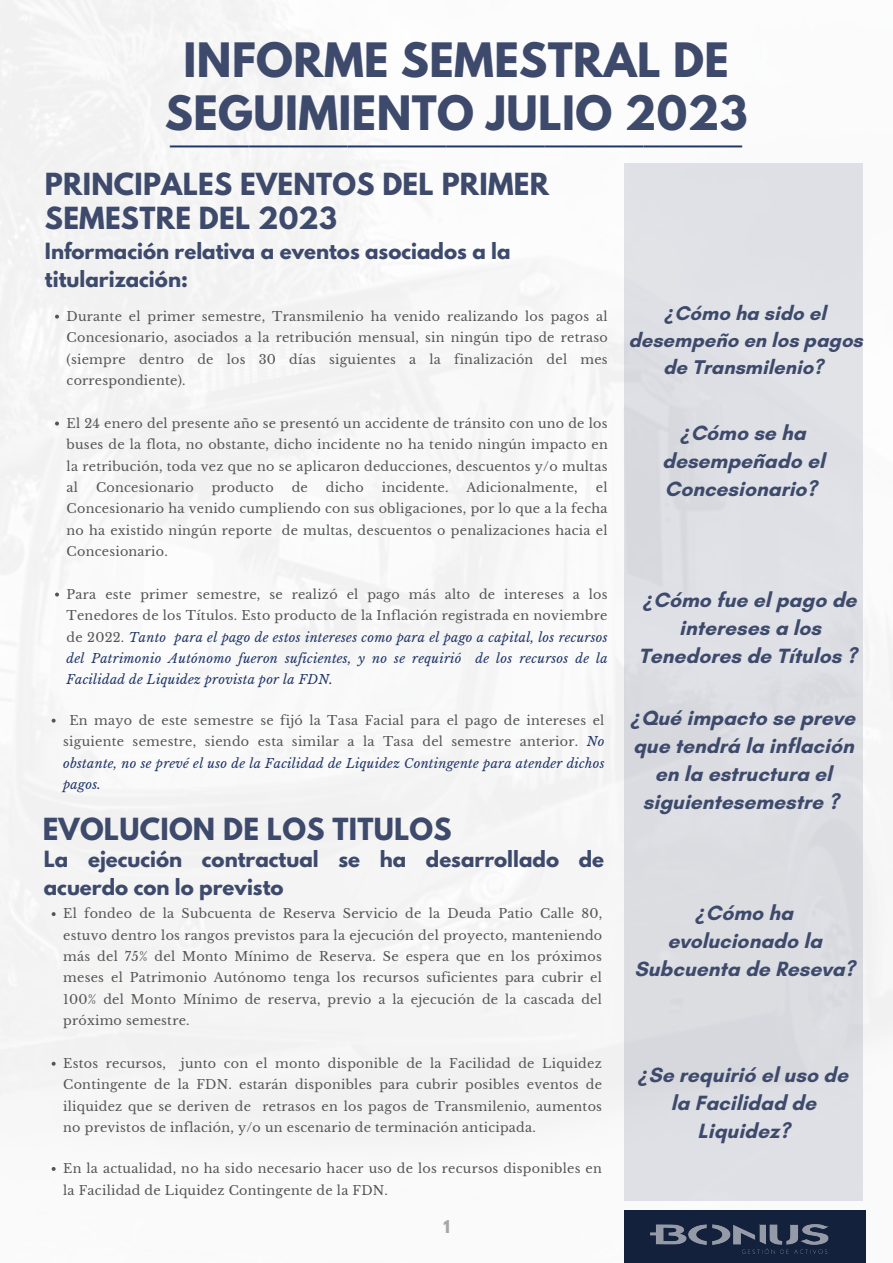
<style>
.page{position:relative;width:893px;height:1263px;background:#fff}
.page>*{position:absolute;margin:0;border:0;box-sizing:border-box;transform-origin:0 0}
.t1{font:300 48px "Open Sans";color:#203668}
.t2{font:700 42px/52.6px "League Spartan";letter-spacing:.01em;color:#3e4a6c;text-align:center}
.t3{font:700 27px/33.9px "League Spartan";letter-spacing:.01em;color:#3e4a6c}
.t4{font:700 21px/28px "Glacial Indifference";color:#3e4a6c;text-align:center}
.t5{font:700 20.25px/27px "Glacial Indifference";color:#3e4a6c;text-align:center}
.t6{font:700 19.8px/28px "League Spartan";color:#3e4a6c}
.t7{font:700 15.75px "League Spartan";color:#a6a6a6}
.t8{font:12.75px/21.4px "Libre Baskerville";letter-spacing:.02em;color:#545454;text-align:justify}
.t9{font:italic 12.75px/21.4px "Libre Baskerville";letter-spacing:.02em;color:#203668;text-align:justify}
.s1{font-style:normal;color:#545454}
.s2{font-family:"Noto Sans";font-style:italic}
.s3{font-style:italic;color:#203668}
</style>
<div class="page">
<img style="left:0;top:0;width:893px;height:1263px">
<div style="left:624px;top:163px;width:239px;height:1037px;background:#dedfe4"></div>
<div style="left:624px;top:1210px;width:241px;height:53px;background:#14213d"></div>
<img style="left:650px;top:1224px;width:178px;height:29px">
<svg style="left:55px;top:315px;width:4px;height:4px"></svg>
<svg style="left:55px;top:422px;width:4px;height:3px"></svg>
<svg style="left:55px;top:593px;width:4px;height:3px"></svg>
<svg style="left:52px;top:912px;width:4px;height:4px"></svg>
<svg style="left:52px;top:1062px;width:4px;height:4px"></svg>
<svg style="left:52px;top:1167px;width:4px;height:4px"></svg>
<svg style="left:52px;top:719px;width:4px;height:4px"></svg>
<p class="t2" style="left:165px;top:39px;width:584px">INFORME SEMESTRAL DE<br>SEGUIMIENTO JULIO 2023</p>
<p class="t1" style="left:170px;top:90px;width:574px">_____________________________</p>
<p class="t3" style="left:45px;top:170px;width:506px">PRINCIPALES EVENTOS DEL PRIMER<br>SEMESTRE DEL 2023</p>
<p class="t6" style="left:45px;top:240px;width:467px">Información relativa a eventos asociados a la</p>
<p class="t6" style="left:45px;top:268px;width:145px">titularización:</p>
<p class="t8" style="left:67px;top:306px;width:543px">Durante el primer semestre, Transmilenio ha venido realizando los pagos al Concesionario, asociados a la retribución mensual, sin ningún tipo de retraso (siempre dentro de los 30 días siguientes a la finalización del mes correspondiente).</p>
<p class="t8" style="left:67px;top:413px;width:543px">El 24 enero del presente año se presentó un accidente de tránsito con uno de los buses de la flota, no obstante, dicho incidente no ha tenido ningún impacto en la retribución, toda vez que no se aplicaron deducciones, descuentos y/o multas al</p>
<p class="t8" style="left:67px;top:477px;width:542px;text-indent:529px">el Concesionario ha venido cumpliendo con sus obligaciones, por lo que a la fecha no ha existido ningún reporte de multas, descuentos o penalizaciones hacia el Concesionario.</p>
<p class="t9" style="left:67px;top:584px;width:543px"><span class="s1">Para este primer semestre, se realizó el pago más alto de intereses a los Tenedores de los Títulos. Esto producto de la Inflación registrada en noviembre de 2022.</span> Tanto para el pago de estos intereses como para el pago a capital, los recursos del Patrimonio Autónomo fueron suficientes, y no se requirió de los recursos de la Facilidad de Liquidez provista por la FDN.</p>
<p class="t8" style="left:96px;top:477px;width:99px">Concesionario</p>
<p class="t8" style="left:212px;top:477px;width:63px">producto</p>
<p class="t8" style="left:292px;top:477px;width:18px">de</p>
<p class="t8" style="left:326px;top:477px;width:39px">dicho</p>
<p class="t8" style="left:382px;top:477px;width:68px">incidente.</p>
<p class="t8" style="left:466px;top:477px;width:113px">Adicionalmente,</p>
<p class="t5" style="left:628px;top:300px;width:236px"><span class="s2">¿</span>Cómo ha sido el desempeño en los pagos de Transmilenio?</p>
<p class="t4" style="left:662px;top:419px;width:164px"><span class="s2">¿</span>Cómo se ha desempeñado el<br>Concesionario?</p>
<p class="t4" style="left:638px;top:586px;width:220px"><span class="s2">¿</span>Cómo fue el pago de intereses a los<br>Tenedores de Títulos ?</p>
<p class="t8" style="left:63px;top:710px;width:543px;text-indent:6px">En mayo de este semestre se fijó la Tasa Facial para el pago de intereses el siguiente semestre, siendo esta similar a la Tasa del semestre anterior. <span class="s3">No obstante, no se prevé el uso de la Facilidad de Liquidez Contingente para atender dichos pagos.</span></p>
<p class="t4" style="left:631px;top:703px;width:225px"><span class="s2">¿</span>Qué impacto se preve que tendrá la inflación en la estructura el siguientesemestre ?</p>
<p class="t3" style="left:43px;top:816px;width:410px">EVOLUCION DE LOS TITULOS</p>
<p class="t6" style="left:44px;top:847px;width:562px">La ejecución contractual se ha desarrollado de acuerdo con lo previsto</p>
<p class="t8" style="left:63px;top:903px;width:540px">El fondeo de la Subcuenta de Reserva Servicio de la Deuda Patio Calle 80, estuvo dentro los rangos previstos para la ejecución del proyecto, manteniendo más del 75% del Monto Mínimo de Reserva. Se espera que en los próximos meses el Patrimonio Autónomo tenga los recursos suficientes para cubrir el 100% del Monto Mínimo de reserva, previo a la ejecución de la cascada del próximo semestre.</p>
<p class="t8" style="left:63px;top:1053px;width:540px">Estos recursos, junto con el monto disponible de la Facilidad de Liquidez Contingente de la FDN. estarán disponibles para cubrir posibles eventos de iliquidez que se deriven de retrasos en los pagos de Transmilenio, aumentos no previstos de inflación, y/o un escenario de terminación anticipada.</p>
<p class="t8" style="left:63px;top:1158px;width:540px">En la actualidad, no ha sido necesario hacer uso de los recursos disponibles en la Facilidad de Liquidez Contingente de la FDN.</p>
<p class="t7" style="left:443px;top:1219px;width:8px">1</p>
<p class="t4" style="left:634px;top:898px;width:222px"><span class="s2">¿</span>Cómo ha evolucionado la<br>Subcuenta de Reseva?</p>
<p class="t4" style="left:639px;top:1061px;width:211px"><span class="s2">¿</span>Se requirió el uso de la Facilidad de<br>Liquidez?</p>
</div>
